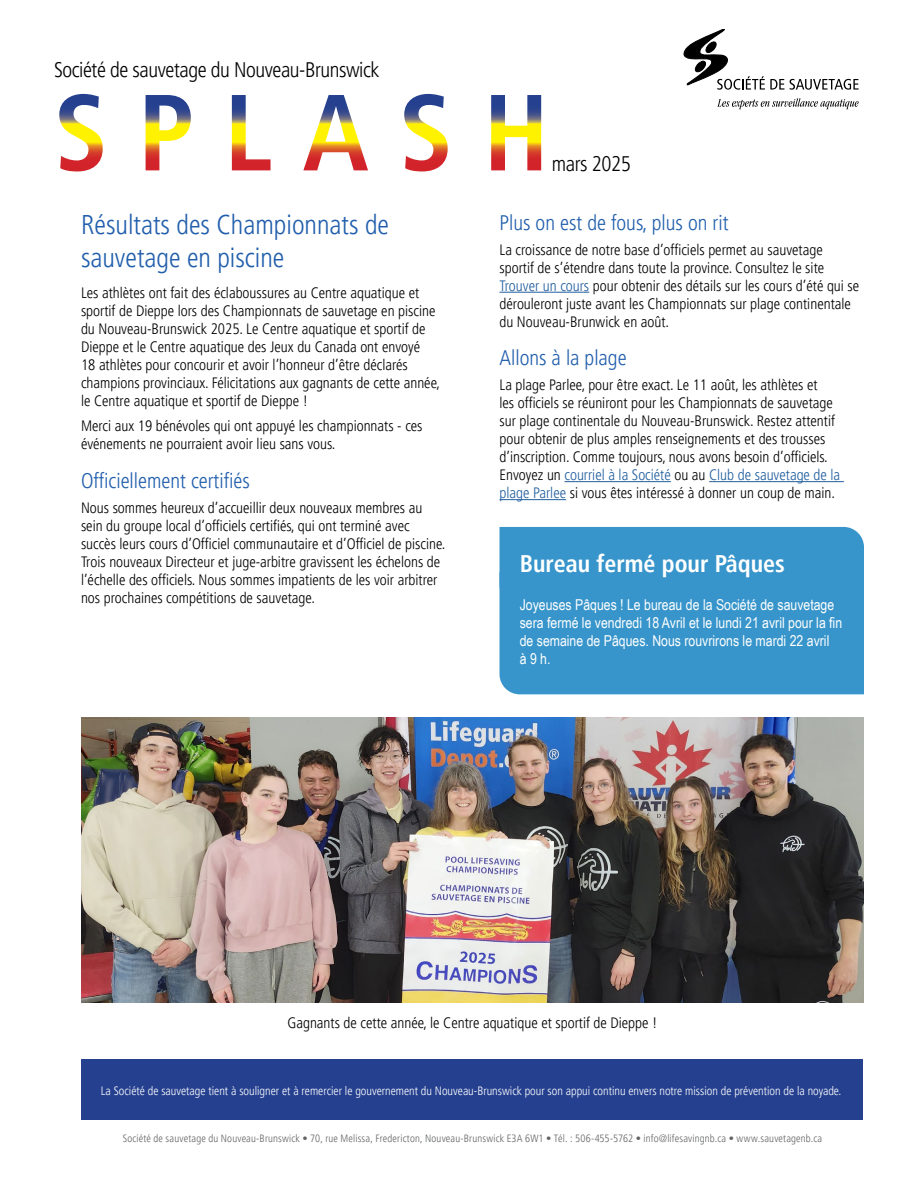
<style>
.page{position:relative;width:918px;height:1188px;background:#fff}
.page>*{position:absolute;margin:0;border:0;box-sizing:border-box;transform-origin:0 0}
.A_Head_2025{font:300 condensed 27px/32.4px "Frutiger LT Pro";color:#215eac}
.Ad_1{font:700 condensed 24px "Frutiger LT Pro";color:#fff}
.B_Head_2025{font:300 condensed 21px "Frutiger LT Pro";color:#215eac}
.t1{font:300 condensed 21px "Frutiger LT Pro";letter-spacing:-.02em;color:#000}
.body{font:300 condensed 15px/18px "Frutiger LT Pro";color:#000}
.Ad_1-2{font:15px/18px "Arial Narrow";color:#fff}
.t2{font:300 condensed 12px "Frutiger LT Pro";color:#fff}
.t3{font:300 condensed 10.5px "Frutiger LT Pro";letter-spacing:.015em;color:#636466}
.s1{color:#215e9e}
</style>
<div class="page">
<svg style="left:684px;top:29px;width:100px;height:61px"></svg>
<svg style="left:790px;top:79px;width:69px;height:11px"></svg>
<svg style="left:717px;top:98px;width:142px;height:11px"></svg>
<hr style="left:500px;top:292px;width:89px;height:1px;background:#215e9e">
<hr style="left:564px;top:481px;width:107px;height:1px;background:#215e9e">
<hr style="left:709px;top:481px;width:135px;height:1px;background:#215e9e">
<hr style="left:500px;top:499px;width:66px;height:1px;background:#215e9e">
<div style="left:500px;top:527px;width:364px;height:45px;background:#3795cb"></div>
<div style="left:500px;top:572px;width:364px;height:122px;background:#3795cb"></div>
<div style="left:81px;top:1059px;width:781px;height:61px;background:#25408f"></div>
<svg style="left:59px;top:94px;width:482px;height:77px"></svg>
<img style="left:81px;top:717px;width:783px;height:286px">
<p class="t1" style="left:54px;top:58px;width:327px">Société de sauvetage du Nouveau-Brunswick</p>
<p class="A_Head_2025" style="left:81px;top:209px;width:310px">Résultats des Championnats de sauvetage en piscine</p>
<p class="body" style="left:81px;top:284px;width:361px">Les athlètes ont fait des éclaboussures au Centre aquatique et sportif de Dieppe lors des Championnats de sauvetage en piscine du Nouveau-Brunswick 2025. Le Centre aquatique et sportif de Dieppe et le Centre aquatique des Jeux du Canada ont envoyé<br>18 athlètes pour concourir et avoir l’honneur d’être déclarés champions provinciaux. Félicitations aux gagnants de cette année, le Centre aquatique et sportif de Dieppe !</p>
<p class="body" style="left:81px;top:417px;width:343px">Merci aux 19 bénévoles qui ont appuyé les championnats - ces événements ne pourraient avoir lieu sans vous.</p>
<p class="B_Head_2025" style="left:81px;top:469px;width:170px">Officiellement certifiés</p>
<p class="body" style="left:81px;top:499px;width:366px">Nous sommes heureux d’accueillir deux nouveaux membres au sein du groupe local d’officiels certifiés, qui ont terminé avec succès leurs cours d’Officiel communautaire et d’Officiel de piscine.<br>Trois nouveaux Directeur et juge-arbitre gravissent les échelons de l’échelle des officiels. Nous sommes impatients de les voir arbitrer nos prochaines compétitions de sauvetage.</p>
<p class="t1" style="left:552px;top:152px;width:80px">mars 2025</p>
<p class="B_Head_2025" style="left:500px;top:211px;width:231px">Plus on est de fous, plus on rit</p>
<p class="body" style="left:500px;top:241px;width:361px">La croissance de notre base d’officiels permet au sauvetage sportif de s’étendre dans toute la province. Consultez le site <span class="s1">Trouver un cours</span> pour obtenir des détails sur les cours d’été qui se dérouleront juste avant les Championnats sur plage continentale du Nouveau-Brunwick en août.</p>
<p class="B_Head_2025" style="left:500px;top:346px;width:129px">Allons à la plage</p>
<p class="body" style="left:500px;top:376px;width:342px">La plage Parlee, pour être exact. Le 11 août, les athlètes et<br>les officiels se réuniront pour les Championnats de sauvetage sur plage continentale du Nouveau-Brunswick. Restez attentif pour obtenir de plus amples renseignements et des trousses d’inscription. Comme toujours, nous avons besoin d’officiels.<br>Envoyez un <span class="s1">courriel à la Société</span> ou au <span class="s1">Club de sauvetage de la plage Parlee</span> si vous êtes intéressé à donner un coup de main.</p>
<p class="Ad_1" style="left:520px;top:549px;width:267px">Bureau fermé pour Pâques</p>
<p class="Ad_1-2" style="left:520px;top:595px;width:324px">Joyeuses Pâques ! Le bureau de la Société de sauvetage sera fermé le vendredi 18 Avril et le lundi 21 avril pour la fin de semaine de Pâques. Nous rouvrirons le mardi 22 avril<br>à 9 h.</p>
<p class="body" style="left:288px;top:1014px;width:371px">Gagnants de cette année, le Centre aquatique et sportif de Dieppe !</p>
<p class="t2" style="left:101px;top:1084px;width:742px">La Société de sauvetage tient à souligner et à remercier le gouvernement du Nouveau-Brunswick pour son appui continu envers notre mission de prévention de la noyade.</p>
<p class="t3" style="left:123px;top:1132px;width:701px">Société de sauvetage du Nouveau-Brunswick • 70, rue Melissa, Fredericton, Nouveau-Brunswick E3A 6W1 • Tél. : 506-455-5762 • info@lifesavingnb.ca • www.sauvetagenb.ca</p>
</div>
